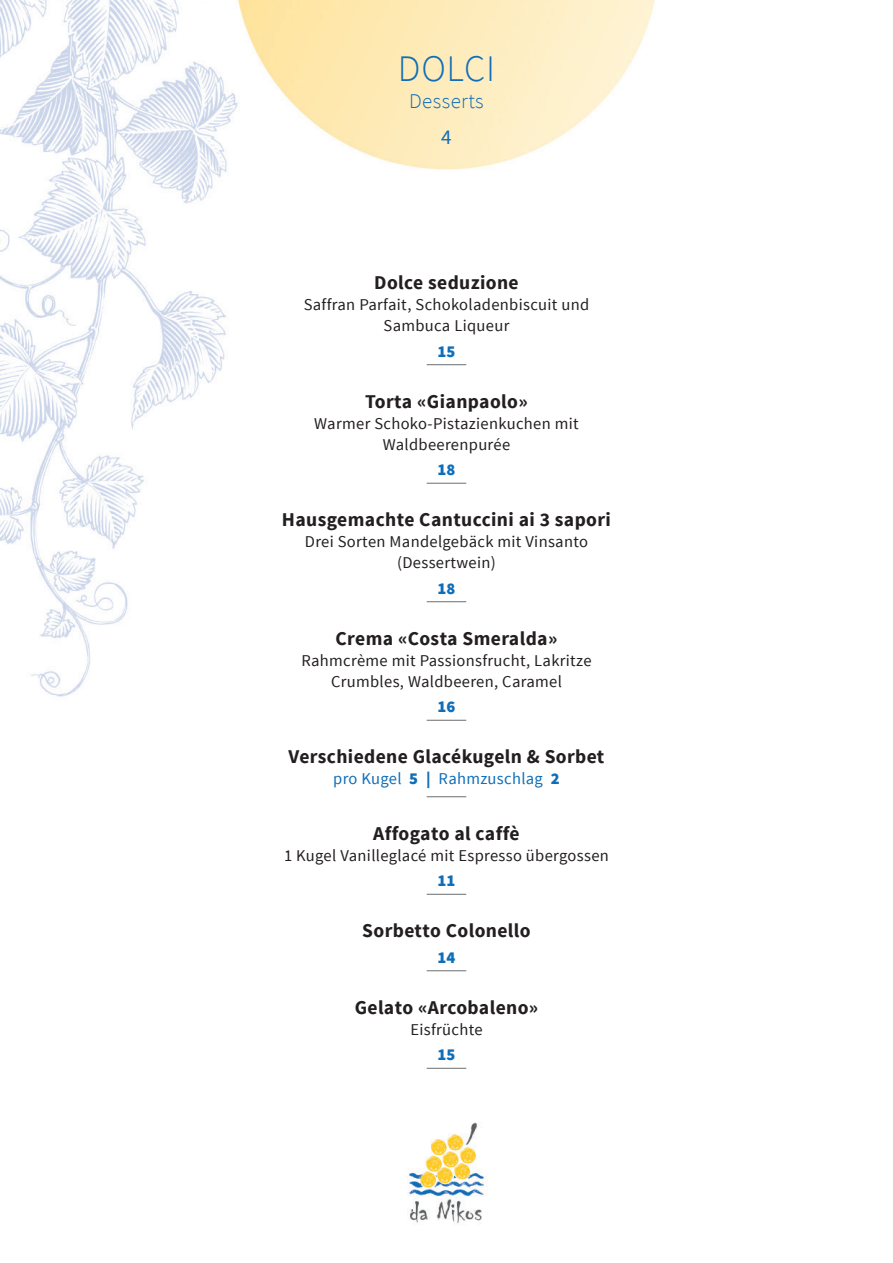
<style>
.page{position:relative;width:893px;height:1263px;background:#fff}
.page>*{position:absolute;margin:0;border:0;box-sizing:border-box;transform-origin:0 0}
.t1{font:300 37.5px "Source Sans Pro";letter-spacing:.02em;color:#0f6eb8}
.t2{font:300 21px "Source Sans Pro";letter-spacing:.02em;color:#0f6eb8}
.t3{font:21px "Source Sans Pro";color:#0f6eb8}
.t4{font:700 19.5px "Source Sans Pro";letter-spacing:.02em;color:#231f20}
.t5{font:16.5px/21px "Source Sans Pro";letter-spacing:.02em;color:#231f20;text-align:center}
.t6{font:16.5px "Source Sans Pro";letter-spacing:.02em;color:#0f6eb8}
.t7{font:900 16.5px "Source Sans Pro";letter-spacing:.02em;color:#0f6eb8}
.s1{font-weight:900}
</style>
<div class="page">
<img style="left:0;top:0;width:655px;height:1223px">
<hr style="left:427px;top:364px;width:39px;height:1px;background:#6c6d70">
<hr style="left:427px;top:483px;width:39px;height:1px;background:#6c6d70">
<hr style="left:427px;top:601px;width:39px;height:1px;background:#6c6d70">
<hr style="left:427px;top:720px;width:39px;height:1px;background:#6c6d70">
<hr style="left:427px;top:796px;width:39px;height:1px;background:#6c6d70">
<hr style="left:427px;top:894px;width:39px;height:1px;background:#6c6d70">
<hr style="left:427px;top:970px;width:39px;height:1px;background:#6c6d70">
<hr style="left:427px;top:1068px;width:39px;height:1px;background:#6c6d70">
<h1 class="t1" style="left:398px;top:46px;width:99px">DOLCI</h1>
<p class="t2" style="left:409px;top:89px;width:76px">Desserts</p>
<p class="t3" style="left:441px;top:124px;width:12px">4</p>
<p class="t4" style="left:374px;top:270px;width:146px">Dolce seduzione</p>
<p class="t5" style="left:304px;top:294px;width:287px">Saffran Parfait, Schokoladenbiscuit und<br>Sambuca Liqueur</p>
<p class="t7" style="left:437px;top:340px;width:20px">15</p>
<p class="t4" style="left:365px;top:389px;width:164px">Torta «Gianpaolo»</p>
<p class="t5" style="left:314px;top:413px;width:266px">Warmer Schoko-Pistazienkuchen mit<br>Waldbeerenpurée</p>
<p class="t7" style="left:437px;top:459px;width:20px">18</p>
<p class="t4" style="left:282px;top:507px;width:330px">Hausgemachte Cantuccini ai 3 sapori</p>
<p class="t5" style="left:305px;top:531px;width:285px">Drei Sorten Mandelgebäck mit Vinsanto (Dessertwein)</p>
<p class="t7" style="left:437px;top:577px;width:20px">18</p>
<p class="t4" style="left:335px;top:626px;width:223px">Crema «Costa Smeralda»</p>
<p class="t5" style="left:301px;top:650px;width:292px">Rahmcrème mit Passionsfrucht, Lakritze<br>Crumbles, Waldbeeren, Caramel</p>
<p class="t7" style="left:437px;top:696px;width:20px">16</p>
<p class="t4" style="left:289px;top:744px;width:317px">Verschiedene Glacékugeln &amp; Sorbet</p>
<p class="t6" style="left:333px;top:768px;width:228px">pro Kugel <span class="s1">5 |</span> Rahmzuschlag <span class="s1">2</span></p>
<p class="t4" style="left:373px;top:821px;width:148px">Affogato al caffè</p>
<p class="t5" style="left:284px;top:845px;width:326px">1 Kugel Vanilleglacé mit Espresso übergossen</p>
<p class="t7" style="left:437px;top:870px;width:20px">11</p>
<p class="t4" style="left:362px;top:918px;width:170px">Sorbetto Colonello</p>
<p class="t7" style="left:437px;top:946px;width:20px">14</p>
<p class="t4" style="left:355px;top:995px;width:185px">Gelato «Arcobaleno»</p>
<p class="t5" style="left:410px;top:1019px;width:74px">Eisfrüchte</p>
<p class="t7" style="left:437px;top:1044px;width:20px">15</p>
</div>
